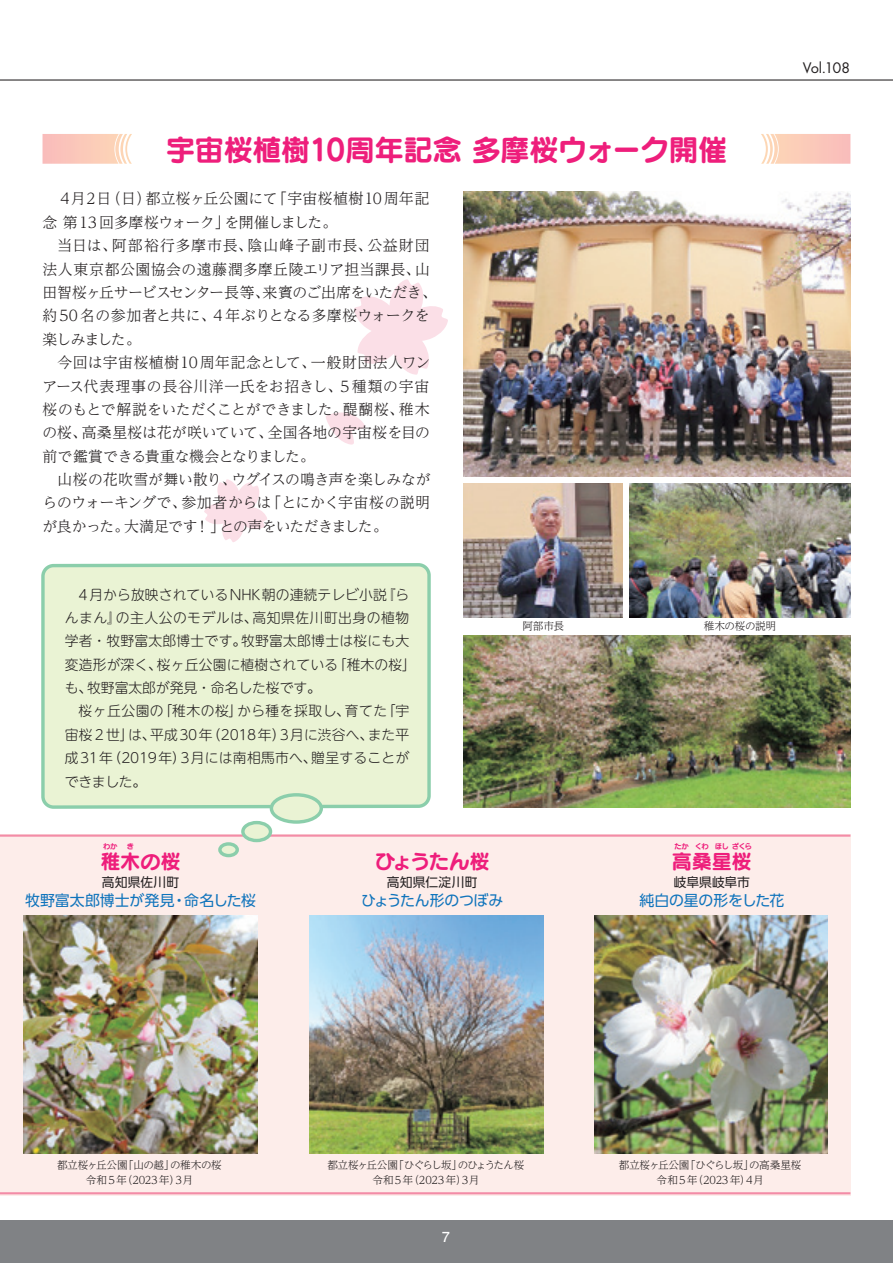
<style>
.page{position:relative;width:893px;height:1263px;background:#fff}
.page>*{position:absolute;margin:0;border:0;box-sizing:border-box;transform-origin:0 0}
.t1{font:29.7px "Seurat Pro B";letter-spacing:-.03em;color:#ee1e7b}
.t2{font:20.25px "Seurat Pro B";letter-spacing:-.015em;color:#ee1e7b}
.t3{font:15.9px "Futura T";letter-spacing:-.035em;color:#231f20}
.t4{font:300 14.85px/23.4px "UD Reimin Pro";letter-spacing:-.005em;color:#231f20}
.t5{font:14.85px "UD Shin Go Pr 6";letter-spacing:-.01em;color:#1074bc}
.t6{font:300 13.8px/23.4px "UD Shin M Go Pr 6";letter-spacing:.01em;color:#231f20}
.t7{font:700 13.8px "Futo Go B101 Pro";color:#fff}
.t8{font:12.75px "UD Shin Go Pr 6";letter-spacing:.01em;color:#231f20}
.t9{font:300 10.65px/14.9px "UD Reimin Pro";letter-spacing:-.03em;color:#231f20;text-align:center}
.t10{font:7.2px "Seurat Pro B";letter-spacing:-.085em;color:#ee1e7b}
</style>
<div class="page">
<div style="left:0;top:834px;width:850px;height:361px;background:#fdedea"></div>
<hr style="left:0;top:834px;width:850px;height:3px;background:#f38ca7">
<hr style="left:0;top:1192px;width:850px;height:2px;background:#f38ca7">
<div style="left:0;top:1220px;width:893px;height:43px;background:#808285"></div>
<hr style="left:0;top:79px;width:893px;height:2px;background:#231f20">
<div style="left:41px;top:563px;width:390px;height:247px;background:#eaf3d4"></div>
<div style="left:271px;top:795px;width:50px;height:27px;background:#eaf3d4;border-radius:50%"></div>
<div style="left:270px;top:793px;width:53px;height:31px;border:3px solid #8bceab;border-radius:50%"></div>
<svg style="left:243px;top:822px;width:28px;height:18px"></svg>
<div style="left:241px;top:821px;width:31px;height:21px;border:3px solid #8bceab;border-radius:50%"></div>
<svg style="left:220px;top:844px;width:17px;height:11px"></svg>
<div style="left:218px;top:842px;width:21px;height:15px;border:3px solid #8bceab;border-radius:50%"></div>
<svg style="left:354px;top:279px;width:94px;height:96px"></svg>
<svg style="left:204px;top:479px;width:63px;height:63px"></svg>
<svg style="left:326px;top:412px;width:40px;height:33px"></svg>
<img style="left:463px;top:191px;width:387px;height:285px">
<img style="left:463px;top:636px;width:387px;height:172px">
<img style="left:463px;top:483px;width:160px;height:134px">
<img style="left:629px;top:483px;width:221px;height:134px">
<img style="left:23px;top:915px;width:234px;height:238px">
<img style="left:594px;top:915px;width:233px;height:238px">
<img style="left:309px;top:915px;width:234px;height:238px">
<svg style="left:43px;top:134px;width:89px;height:30px;background:#fbcec0"></svg>
<svg style="left:761px;top:134px;width:89px;height:30px;background:#fbcec0"></svg>
<p class="t3" style="left:803px;top:58px;width:49px">Vol.108</p>
<h1 class="t1" style="left:166px;top:129px;width:563px">宇宙桜植樹10周年記念 多摩桜ウォーク開催</h1>
<p class="t4" style="left:43px;top:187px;width:396px">　４月２日（日）都立桜ヶ丘公園にて「宇宙桜植樹10周年記念 第13 回多摩桜ウォーク」を開催しました。<br>　当日は、阿部裕行多摩市長、陰山峰子副市長、公益財団法人東京都公園協会の遠藤潤多摩丘陵エリア担当課長、山田智桜ヶ丘サービスセンター長等、来賓のご出席をいただき、約50名の参加者と共に、４年ぶりとなる多摩桜ウォークを楽しみました。<br>　今回は宇宙桜植樹10周年記念として、一般財団法人ワンアース代表理事の長谷川洋一氏をお招きし、５種類の宇宙桜のもとで解説をいただくことができました。醍醐桜、稚木の桜、高桑星桜は花が咲いていて、全国各地の宇宙桜を目の前で鑑賞できる貴重な機会となりました。<br>　山桜の花吹雪が舞い散り、ウグイスの鳴き声を楽しみながらのウォーキングで、参加者からは「とにかく宇宙桜の説明が良かった。大満足です！」との声をいただきました。</p>
<p class="t6" style="left:65px;top:582px;width:353px;text-indent:14px">4月から放映されているNHK朝の連続テレビ小説『らんまん』の主人公のモデルは、高知県佐川町出身の植物学者・牧野富太郎博士です。牧野富太郎博士は桜にも大変造形が深く、桜ヶ丘公園に植樹されている「稚木の桜」も、牧野富太郎が発見・命名した桜です。</p>
<p class="t6" style="left:65px;top:699px;width:346px;text-align:justify;text-indent:14px">桜ヶ丘公園の「稚木の桜」から種を採取し、育てた「宇宙桜２世」は、平成30年（2018年）3月に渋谷へ、また平成31年（2019年）3月には南相馬市へ、贈呈することができました。</p>
<p class="t9" style="left:522px;top:618px;width:43px">阿部市長</p>
<p class="t9" style="left:704px;top:618px;width:74px">稚木の桜の説明</p>
<p class="t10" style="left:103px;top:841px;width:16px">わか</p>
<p class="t10" style="left:127px;top:842px;width:9px">き</p>
<h2 class="t2" style="left:100px;top:847px;width:82px">稚木の桜</h2>
<p class="t8" style="left:102px;top:871px;width:79px">高知県佐川町</p>
<p class="t5" style="left:25px;top:888px;width:233px">牧野富太郎博士が発見・命名した桜</p>
<h2 class="t2" style="left:375px;top:847px;width:116px">ひょうたん桜</h2>
<p class="t8" style="left:387px;top:871px;width:92px">高知県仁淀川町</p>
<p class="t5" style="left:361px;top:888px;width:144px">ひょうたん形のつぼみ</p>
<p class="t10" style="left:674px;top:842px;width:79px">たか くわ ほしざくら</p>
<h2 class="t2" style="left:672px;top:847px;width:81px">高桑星桜</h2>
<p class="t8" style="left:674px;top:871px;width:78px">岐阜県岐阜市</p>
<p class="t5" style="left:639px;top:888px;width:146px">純白の星の形をした花</p>
<p class="t9" style="left:57px;top:1157px;width:166px">都立桜ヶ丘公園「山の越」の稚木の桜令和5年（2023年）3月</p>
<p class="t9" style="left:327px;top:1157px;width:199px">都立桜ヶ丘公園「ひぐらし坂」のひょうたん桜令和5年（2023年）3月</p>
<p class="t7" style="left:442px;top:1225px;width:9px">7</p>
<p class="t9" style="left:619px;top:1157px;width:184px">都立桜ヶ丘公園「ひぐらし坂」の高桑星桜令和5年（2023年）4月</p>
</div>
